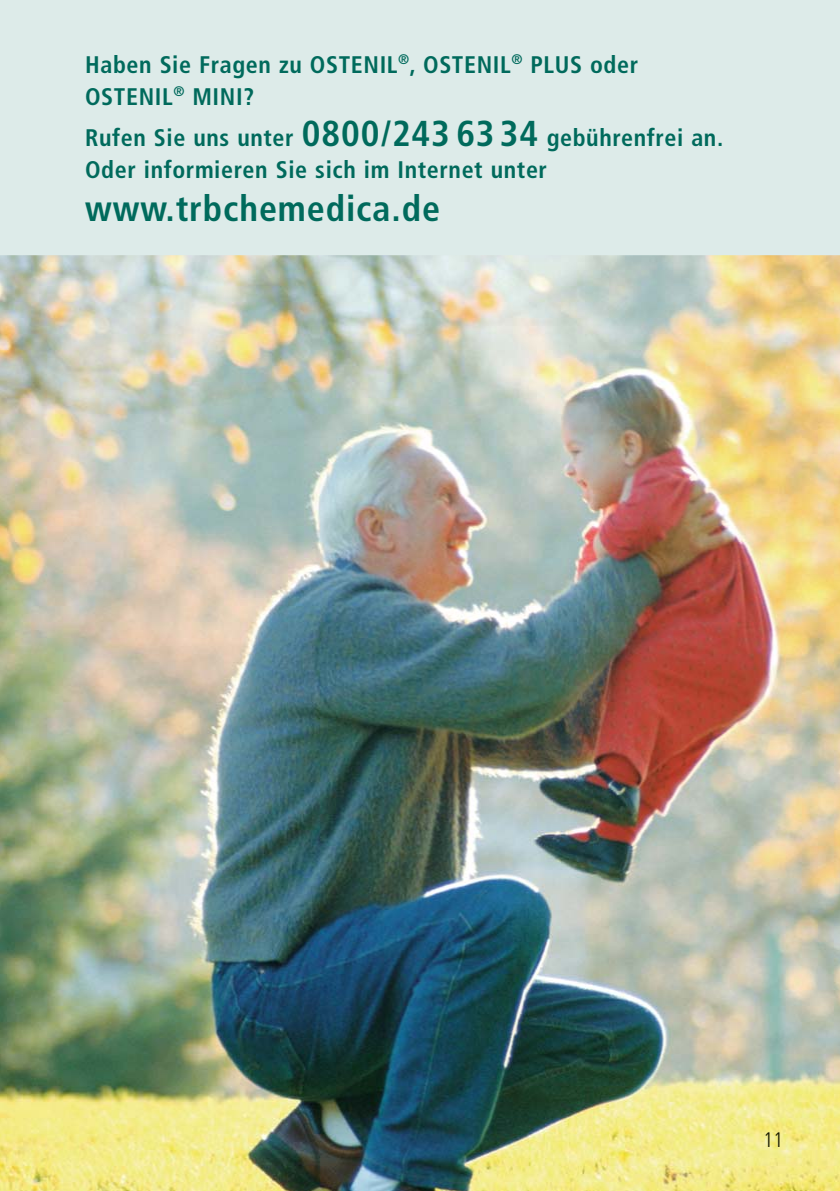
<style>
.page{position:relative;width:840px;height:1191px;background:#fff}
.page>*{position:absolute;margin:0;border:0;box-sizing:border-box;transform-origin:0 0}
.t1{font:700 condensed 36px "Frutiger";letter-spacing:.025em;color:#006a5c}
.t2{font:700 condensed 24px/32px "Frutiger";letter-spacing:.025em;color:#006a5c}
.t3{font:300 condensed 21px "Frutiger";color:#161800}
.s1{font-size:36px}
</style>
<div class="page">
<div style="left:0;top:0;width:839px;height:255px;background:#ddebe9"></div>
<img style="left:0;top:255px;width:839px;height:936px">
<img style="left:765px;top:1132px;width:14px;height:14px">
<p class="t2" style="left:85px;top:51px;width:554px">Haben Sie Fragen zu OSTENIL<sup>®</sup>, OSTENIL<sup>®</sup> PLUS oder<br>OSTENIL<sup>®</sup> MINI?</p>
<p class="t2" style="left:85px;top:123px;width:639px">Rufen Sie uns unter <span class="s1">0800/243 6334</span> gebührenfrei an.<br>Oder informieren Sie sich im Internet unter</p>
<h1 class="t1" style="left:85px;top:194px;width:356px">www.trbchemedica.de</h1>
<p class="t3" style="left:762px;top:1131px;width:22px">11</p>
</div>
